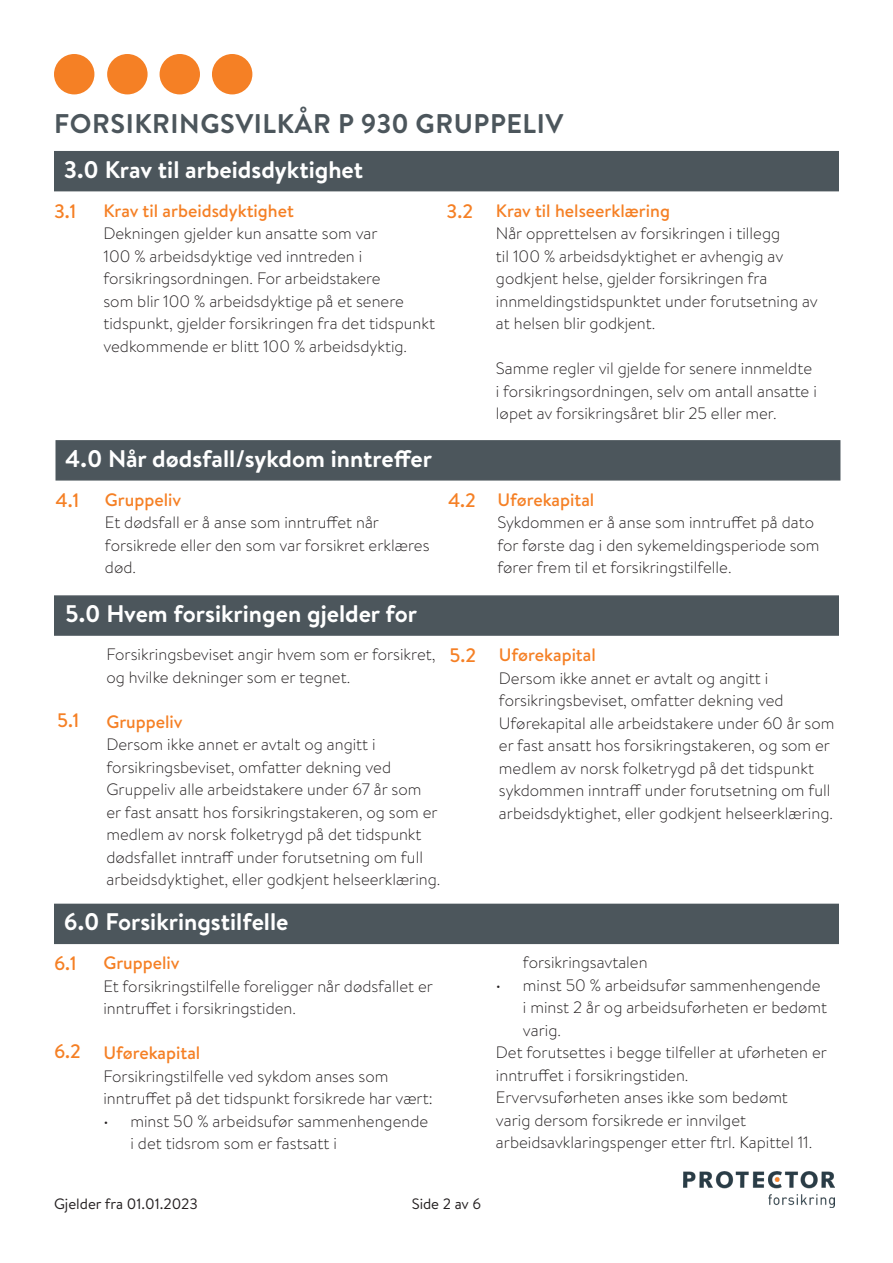
<style>
.page{position:relative;width:893px;height:1263px;background:#fff}
.page>*{position:absolute;margin:0;border:0;box-sizing:border-box;transform-origin:0 0}
.t1{font:700 27px "Brandon Text";letter-spacing:.02em;color:#4c565c}
.t2{font:700 24px "Brandon Text";color:#fff}
.t3{font:500 19.5px "Brandon Text";color:#f58025}
.t4{font:500 18px "Brandon Text";color:#f58025}
.t5{font:300 16.5px/22.5px "Brandon Text";color:#231f20}
.t6{font:15px "Brandon Text";color:#231f20}
</style>
<div class="page">
<div style="left:54px;top:54px;width:40px;height:40px;background:#f58025;border-radius:50%"></div>
<div style="left:107px;top:54px;width:41px;height:40px;background:#f58025;border-radius:50%"></div>
<div style="left:160px;top:54px;width:40px;height:40px;background:#f58025;border-radius:50%"></div>
<div style="left:212px;top:54px;width:40px;height:40px;background:#f58025;border-radius:50%"></div>
<img style="left:683px;top:1171px;width:152px;height:37px">
<div style="left:54px;top:151px;width:785px;height:40px;background:#4c565c"></div>
<div style="left:56px;top:440px;width:784px;height:41px;background:#4c565c;border:2px solid #4c565c"></div>
<div style="left:54px;top:595px;width:785px;height:41px;background:#4c565c;border:2px solid #4c565c"></div>
<div style="left:54px;top:904px;width:785px;height:40px;background:#4c565c"></div>
<h1 class="t1" style="left:54px;top:105px;width:511px">FORSIKRINGSVILKÅR P 930 GRUPPELIV</h1>
<h2 class="t2" style="left:64px;top:153px;width:301px">3.0 Krav til arbeidsdyktighet</h2>
<p class="t3" style="left:54px;top:198px;width:24px">3.1</p>
<p class="t3" style="left:446px;top:198px;width:28px">3.2</p>
<p class="t4" style="left:103px;top:198px;width:192px">Krav til arbeidsdyktighet</p>
<p class="t5" style="left:103px;top:222px;width:333px">Dekningen gjelder kun ansatte som var<br>100 % arbeidsdyktige ved inntreden i forsikringsordningen. For arbeidstakere<br>som blir 100 % arbeidsdyktige på et senere tidspunkt, gjelder forsikringen fra det tidspunkt vedkommende er blitt 100 % arbeidsdyktig.</p>
<h2 class="t2" style="left:65px;top:442px;width:368px">4.0 Når dødsfall/sykdom inntreffer</h2>
<p class="t3" style="left:56px;top:487px;width:25px">4.1</p>
<p class="t3" style="left:448px;top:487px;width:29px">4.2</p>
<p class="t4" style="left:105px;top:487px;width:78px">Gruppeliv</p>
<p class="t5" style="left:105px;top:511px;width:326px">Et dødsfall er å anse som inntruffet når forsikrede eller den som var forsikret erklæres død.</p>
<h2 class="t2" style="left:65px;top:597px;width:353px">5.0 Hvem forsikringen gjelder for</h2>
<p class="t3" style="left:57px;top:706px;width:24px">5.1</p>
<p class="t5" style="left:106px;top:642px;width:331px">Forsikringsbeviset angir hvem som er forsikret, og hvilke dekninger som er tegnet.</p>
<p class="t4" style="left:106px;top:709px;width:78px">Gruppeliv</p>
<p class="t5" style="left:106px;top:732px;width:336px">Dersom ikke annet er avtalt og angitt i forsikringsbeviset, omfatter dekning ved Gruppeliv alle arbeidstakere under 67 år som<br>er fast ansatt hos forsikringstakeren, og som er medlem av norsk folketrygd på det tidspunkt dødsfallet inntraff under forutsetning om full arbeidsdyktighet, eller godkjent helseerklæring.</p>
<h2 class="t2" style="left:64px;top:905px;width:226px">6.0 Forsikringstilfelle</h2>
<p class="t3" style="left:54px;top:950px;width:24px">6.1</p>
<p class="t3" style="left:54px;top:1038px;width:28px">6.2</p>
<p class="t4" style="left:103px;top:951px;width:78px">Gruppeliv</p>
<p class="t5" style="left:103px;top:974px;width:331px">Et forsikringstilfelle foreligger når dødsfallet er inntruffet i forsikringstiden.</p>
<p class="t4" style="left:103px;top:1041px;width:98px">Uførekapital</p>
<p class="t5" style="left:103px;top:1064px;width:331px">Forsikringstilfelle ved sykdom anses som inntruffet på det tidspunkt forsikrede har vært:</p>
<p class="t5" style="left:130px;top:1109px;width:299px;text-indent:-27px">• minst 50 % arbeidsufør sammenhengende i det tidsrom som er fastsatt i</p>
<p class="t3" style="left:449px;top:642px;width:28px">5.2</p>
<p class="t4" style="left:496px;top:198px;width:176px">Krav til helseerklæring</p>
<p class="t5" style="left:496px;top:222px;width:323px">Når opprettelsen av forsikringen i tillegg<br>til 100 % arbeidsdyktighet er avhengig av godkjent helse, gjelder forsikringen fra innmeldingstidspunktet under forutsetning av at helsen blir godkjent.</p>
<p class="t5" style="left:496px;top:357px;width:322px">Samme regler vil gjelde for senere innmeldte i forsikringsordningen, selv om antall ansatte i løpet av forsikringsåret blir 25 eller mer.</p>
<p class="t4" style="left:497px;top:487px;width:98px">Uførekapital</p>
<p class="t5" style="left:497px;top:511px;width:324px">Sykdommen er å anse som inntruffet på dato for første dag i den sykemeldingsperiode som fører frem til et forsikringstilfelle.</p>
<p class="t4" style="left:499px;top:642px;width:98px">Uførekapital</p>
<p class="t5" style="left:499px;top:666px;width:337px">Dersom ikke annet er avtalt og angitt i forsikringsbeviset, omfatter dekning ved Uførekapital alle arbeidstakere under 60 år som er fast ansatt hos forsikringstakeren, og som er medlem av norsk folketrygd på det tidspunkt sykdommen inntraff under forutsetning om full arbeidsdyktighet, eller godkjent helseerklæring.</p>
<p class="t5" style="left:523px;top:951px;width:126px">forsikringsavtalen</p>
<p class="t5" style="left:496px;top:973px;width:326px">• minst 50 % arbeidsufør sammenhengende</p>
<p class="t5" style="left:523px;top:996px;width:306px">i minst 2 år og arbeidsuførheten er bedømt</p>
<p class="t5" style="left:523px;top:1018px;width:40px">varig.</p>
<p class="t5" style="left:496px;top:1041px;width:333px">Det forutsettes i begge tilfeller at uførheten er</p>
<p class="t5" style="left:496px;top:1063px;width:194px">inntruffet i forsikringstiden.</p>
<p class="t5" style="left:496px;top:1086px;width:293px">Ervervsuførheten anses ikke som bedømt</p>
<p class="t5" style="left:496px;top:1108px;width:252px">varig dersom forsikrede er innvilget</p>
<p class="t5" style="left:496px;top:1131px;width:318px">arbeidsavklaringspenger etter ftrl. Kapittel 11.</p>
<p class="t6" style="left:54px;top:1193px;width:146px">Gjelder fra 01.01.2023</p>
<p class="t6" style="left:412px;top:1193px;width:71px">Side 2 av 6</p>
</div>
